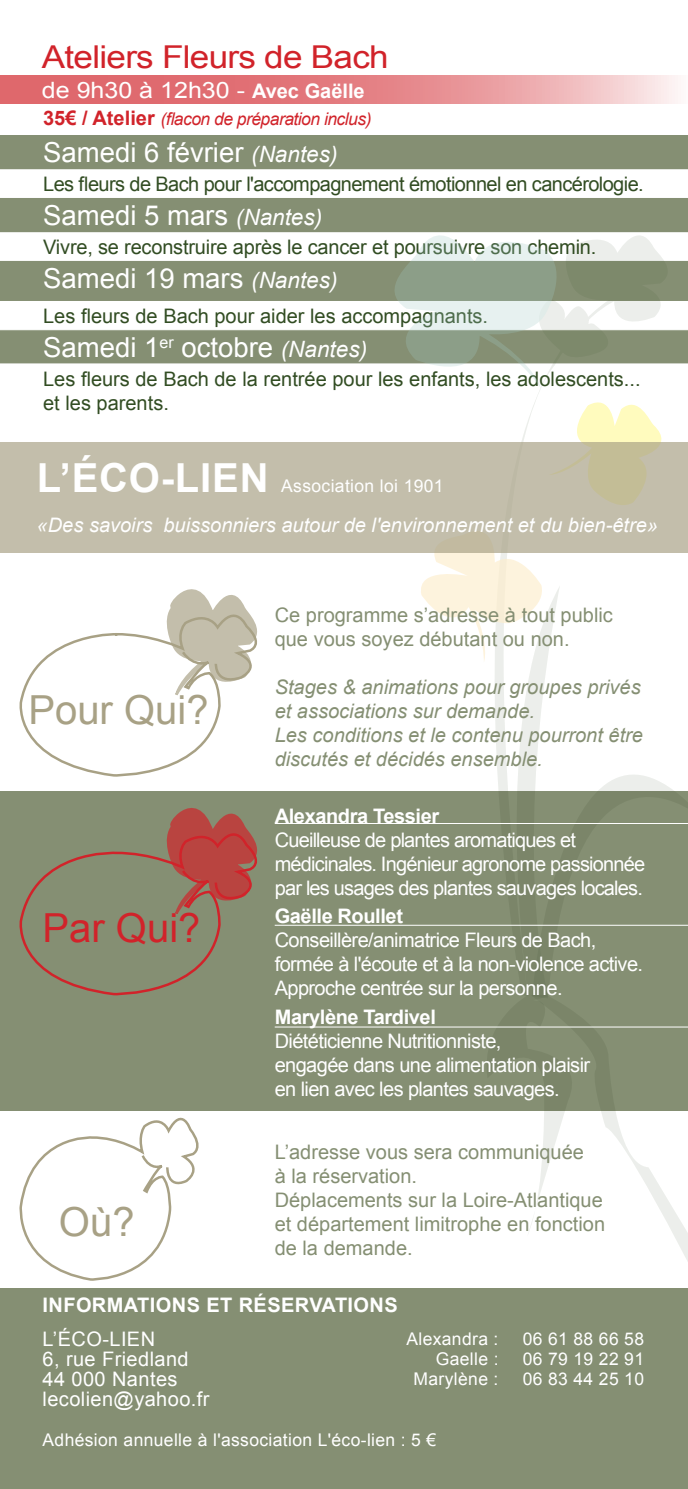
<style>
.page{position:relative;width:688px;height:1489px;background:#fff}
.page>*{position:absolute;margin:0;border:0;box-sizing:border-box;transform-origin:0 0}
.t1{font:40px "Arial";color:#a8a185}
.t2{font:700 40px "Arial";letter-spacing:.02em;color:#fff}
.t3{font:40px "Arial";color:#d1232a}
.t4{font:31.5px "Arial";letter-spacing:-.02em;color:#d1232a;scale:1.11 1}
.Style_de_paragraphe{font:27.5px "Arial";color:#fff}
.t5{font:22.5px "Arial";color:#fff;scale:1.11 1}
.t6{font:20px/24px "Arial";letter-spacing:-.03em;color:#fff}
.Style_de_paragraphe-2{font:20px/24px "Arial";color:#858f73}
.Style_de_paragraphe-3{font:20px/24px "Arial";color:#324d23}
.Style_de_paragraphe-4{font:italic 20px/24px "Arial";color:#858f73}
.Texte_formation{font:20px "Arial";letter-spacing:-.03em;color:#324d23}
.t7{font:italic 20px "Arial";color:#fff}
.t8{font:700 20px "Arial";letter-spacing:-.02em;color:#fff}
.t9{font:20px "Arial";letter-spacing:.02em;color:#fff}
.t10{font:700 20px "Arial";letter-spacing:.02em;color:#fff}
.t11{font:17.5px "Arial";letter-spacing:.02em;color:#fff}
.t12{font:italic 17.5px "Arial";letter-spacing:-.03em;color:#d1232a}
.s1{font-weight:700;font-size:20px}
.s2{font-weight:700;font-style:normal;font-size:20px}
.s3{font-style:italic;font-size:22.5px}
</style>
<div class="page">
<svg style="left:0;top:75px;width:678px;height:29px;background:#e68b8f"></svg>
<div style="left:0;top:1288px;width:687px;height:200px;background:#858f73"></div>
<svg style="left:0;top:135px;width:687px;height:228px;fill:#858f73"></svg>
<hr style="left:0;top:329px;width:687px;height:1px;background:#fff">
<svg style="left:598px;top:775px;width:76px;height:16px"></svg>
<svg style="left:574px;top:1110px;width:113px;height:150px"></svg>
<svg style="left:484px;top:587px;width:90px;height:644px"></svg>
<svg style="left:392px;top:233px;width:279px;height:209px"></svg>
<svg style="left:421px;top:553px;width:125px;height:109px"></svg>
<svg style="left:15px;top:1110px;width:189px;height:171px"></svg>
<div style="left:0;top:791px;width:687px;height:319px;background:#858f73"></div>
<svg style="left:19px;top:851px;width:202px;height:145px"></svg>
<svg style="left:164px;top:808px;width:93px;height:108px"></svg>
<div style="left:0;top:442px;width:687px;height:111px;background:#c3beab"></div>
<svg style="left:172px;top:589px;width:70px;height:13px"></svg>
<svg style="left:19px;top:602px;width:238px;height:175px"></svg>
<hr style="left:274px;top:823px;width:413px;height:1px;background:#fff">
<hr style="left:274px;top:924px;width:413px;height:1px;background:#fff">
<hr style="left:274px;top:1026px;width:413px;height:1px;background:#fff">
<p class="t4" style="left:42px;top:36px;width:314px">Ateliers Fleurs de Bach</p>
<p class="t5" style="left:42px;top:75px;width:292px">de 9h30 à 12h30 - <span class="s1">Avec Gaëlle</span></p>
<p class="t12" style="left:43px;top:107px;width:330px"><span class="s2">35€ / Atelier</span> (flacon de préparation inclus)</p>
<p class="Style_de_paragraphe" style="left:43px;top:134px;width:296px">Samedi 6 février <span class="s3">(Nantes)</span></p>
<p class="Texte_formation" style="left:43px;top:171px;width:602px">Les fleurs de Bach pour l'accompagnement émotionnel en cancérologie.</p>
<p class="Style_de_paragraphe" style="left:43px;top:197px;width:280px">Samedi 5 mars <span class="s3">(Nantes)</span></p>
<p class="Style_de_paragraphe-3" style="left:43px;top:235px;width:554px">Vivre, se reconstruire après le cancer et poursuivre son chemin.</p>
<p class="Style_de_paragraphe" style="left:43px;top:260px;width:296px">Samedi 19 mars <span class="s3">(Nantes)</span></p>
<p class="Style_de_paragraphe-3" style="left:43px;top:304px;width:446px">Les fleurs de Bach pour aider les accompagnants.</p>
<p class="Style_de_paragraphe" style="left:43px;top:329px;width:325px">Samedi 1<sup>er</sup> octobre <span class="s3">(Nantes)</span></p>
<p class="Style_de_paragraphe-3" style="left:43px;top:367px;width:598px">Les fleurs de Bach de la rentrée pour les enfants, les adolescents... et les parents.</p>
<h1 class="t2" style="left:37px;top:451px;width:233px">L’ÉCO-LIEN</h1>
<p class="t11" style="left:281px;top:474px;width:164px">Association loi 1901</p>
<p class="t7" style="left:37px;top:512px;width:622px">«Des savoirs buissonniers autour de l'environnement et du bien-être»</p>
<p class="t1" style="left:28px;top:683px;width:182px">Pour Qui?</p>
<p class="Style_de_paragraphe-2" style="left:274px;top:603px;width:339px">Ce programme s’adresse à tout public que vous soyez débutant ou non.</p>
<p class="Style_de_paragraphe-4" style="left:274px;top:675px;width:369px">Stages &amp; animations pour groupes privés et associations sur demande.<br>Les conditions et le contenu pourront être discutés et décidés ensemble.</p>
<p class="t8" style="left:274px;top:802px;width:166px">Alexandra Tessier</p>
<p class="t6" style="left:274px;top:827px;width:372px">Cueilleuse de plantes aromatiques et médicinales. Ingénieur agronome passionnée par les usages des plantes sauvages locales.</p>
<p class="t3" style="left:43px;top:902px;width:159px">Par Qui?</p>
<p class="t8" style="left:274px;top:902px;width:130px">Gaëlle Roullet</p>
<p class="t6" style="left:274px;top:928px;width:370px">Conseillère/animatrice Fleurs de Bach, formée à l'écoute et à la non-violence active.<br>Approche centrée sur la personne.</p>
<p class="t8" style="left:274px;top:1003px;width:163px">Marylène Tardivel</p>
<p class="t6" style="left:274px;top:1029px;width:317px">Diététicienne Nutritionniste,<br>engagée dans une alimentation plaisir en lien avec les plantes sauvages.</p>
<p class="t1" style="left:59px;top:1195px;width:77px">Où?</p>
<p class="Style_de_paragraphe-2" style="left:274px;top:1139px;width:311px">L’adresse vous sera communiquée à la réservation.</p>
<p class="Style_de_paragraphe-2" style="left:274px;top:1187px;width:332px;text-align:justify">Déplacements sur la Loire-Atlantique et département limitrophe en fonction de la demande.</p>
<p class="t10" style="left:43px;top:1291px;width:356px">INFORMATIONS ET RÉSERVATIONS</p>
<p class="t6" style="left:43px;top:1327px;width:114px">L’ÉCO-LIEN</p>
<p class="t9" style="left:43px;top:1346px;width:148px">6, rue Friedland</p>
<p class="t9" style="left:43px;top:1366px;width:136px">44 000 Nantes</p>
<p class="t9" style="left:43px;top:1386px;width:168px">lecolien@yahoo.fr</p>
<p class="t11" style="left:406px;top:1326px;width:94px">Alexandra :</p>
<p class="t11" style="left:435px;top:1346px;width:64px">Gaelle :</p>
<p class="t11" style="left:413px;top:1366px;width:86px">Marylène :</p>
<p class="t11" style="left:43px;top:1428px;width:395px">Adhésion annuelle à l'association L'éco-lien : 5 €</p>
<p class="t11" style="left:522px;top:1326px;width:123px">06 61 88 66 58</p>
<p class="t11" style="left:522px;top:1346px;width:123px">06 79 19 22 91</p>
<p class="t11" style="left:522px;top:1366px;width:123px">06 83 44 25 10</p>
</div>
